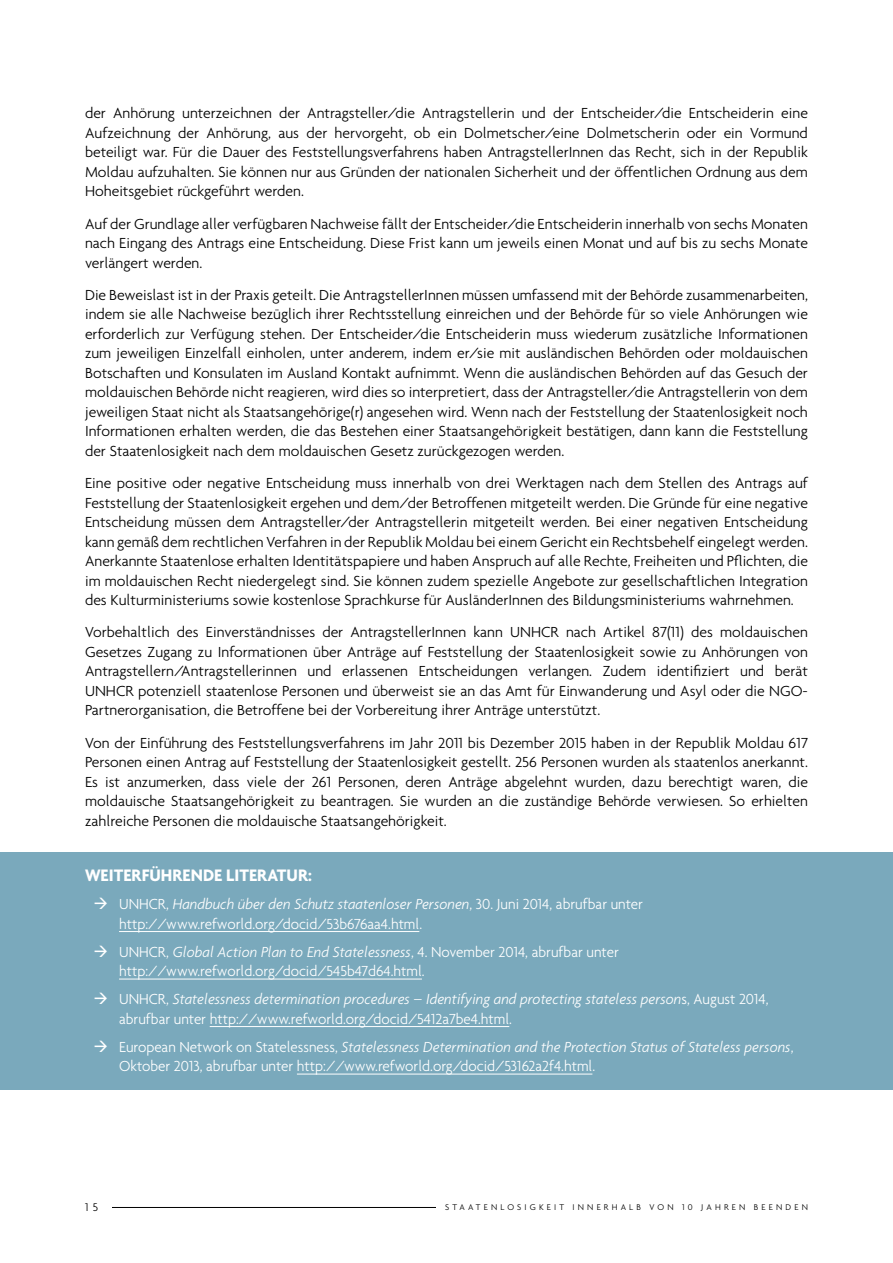
<style>
.page{position:relative;width:893px;height:1263px;background:#fff}
.page>*{position:absolute;margin:0;border:0;box-sizing:border-box;transform-origin:0 0}
.t1{font:700 18px "Agenda";color:#fff;scale:.96 1}
.t2{font:300 15.75px/19.5px "Agenda";color:#000;text-align:justify}
.t3{font:300 15.75px/19.5px "Agenda";color:#fff;scale:.96 1}
.t4{font:300 12px "Agenda";color:#000}
.t5{font:300 9px "Agenda";letter-spacing:.35em;color:#000}
.s1{font-style:italic}
</style>
<div class="page">
<hr style="left:111px;top:1207px;width:351px;height:1px;background:#000">
<div style="left:437px;top:1199px;width:371px;height:15px;background:#fff"></div>
<div style="left:0;top:853px;width:893px;height:237px;background:#7aa9bc"></div>
<hr style="left:119px;top:931px;width:300px;height:1px;background:#fff">
<hr style="left:119px;top:979px;width:303px;height:1px;background:#fff">
<hr style="left:210px;top:1026px;width:299px;height:1px;background:#fff">
<hr style="left:297px;top:1074px;width:295px;height:1px;background:#fff">
<p class="t2" style="left:85px;top:103px;width:724px">der Anhörung unterzeichnen der Antragsteller/die Antragstellerin und der Entscheider/die Entscheiderin eine Aufzeichnung der Anhörung, aus der hervorgeht, ob ein Dolmetscher/eine Dolmetscherin oder ein Vormund beteiligt war. Für die Dauer des Feststellungsverfahrens haben AntragstellerInnen das Recht, sich in der Republik Moldau aufzuhalten. Sie können nur aus Gründen der nationalen Sicherheit und der öffentlichen Ordnung aus dem Hoheitsgebiet rückgeführt werden.</p>
<p class="t2" style="left:85px;top:214px;width:724px">Auf der Grundlage aller verfügbaren Nachweise fällt der Entscheider/die Entscheiderin innerhalb von sechs Monaten nach Eingang des Antrags eine Entscheidung. Diese Frist kann um jeweils einen Monat und auf bis zu sechs Monate verlängert werden.</p>
<p class="t2" style="left:85px;top:285px;width:724px">Die Beweislast ist in der Praxis geteilt. Die AntragstellerInnen müssen umfassend mit der Behörde zusammenarbeiten, indem sie alle Nachweise bezüglich ihrer Rechtsstellung einreichen und der Behörde für so viele Anhörungen wie erforderlich zur Verfügung stehen. Der Entscheider/die Entscheiderin muss wiederum zusätzliche Informationen zum jeweiligen Einzelfall einholen, unter anderem, indem er/sie mit ausländischen Behörden oder moldauischen Botschaften und Konsulaten im Ausland Kontakt aufnimmt. Wenn die ausländischen Behörden auf das Gesuch der moldauischen Behörde nicht reagieren, wird dies so interpretiert, dass der Antragsteller/die Antragstellerin von dem jeweiligen Staat nicht als Staatsangehörige(r) angesehen wird. Wenn nach der Feststellung der Staatenlosigkeit noch Informationen erhalten werden, die das Bestehen einer Staatsangehörigkeit bestätigen, dann kann die Feststellung der Staatenlosigkeit nach dem moldauischen Gesetz zurückgezogen werden.</p>
<p class="t2" style="left:85px;top:473px;width:724px">Eine positive oder negative Entscheidung muss innerhalb von drei Werktagen nach dem Stellen des Antrags auf Feststellung der Staatenlosigkeit ergehen und dem/der Betroffenen mitgeteilt werden. Die Gründe für eine negative Entscheidung müssen dem Antragsteller/der Antragstellerin mitgeteilt werden. Bei einer negativen Entscheidung kann gemäß dem rechtlichen Verfahren in der Republik Moldau bei einem Gericht ein Rechtsbehelf eingelegt werden.<br>Anerkannte Staatenlose erhalten Identitätspapiere und haben Anspruch auf alle Rechte, Freiheiten und Pflichten, die im moldauischen Recht niedergelegt sind. Sie können zudem spezielle Angebote zur gesellschaftlichen Integration des Kulturministeriums sowie kostenlose Sprachkurse für AusländerInnen des Bildungsministeriums wahrnehmen.</p>
<p class="t2" style="left:85px;top:622px;width:724px">Vorbehaltlich des Einverständnisses der AntragstellerInnen kann UNHCR nach Artikel 87(11) des moldauischen Gesetzes Zugang zu Informationen über Anträge auf Feststellung der Staatenlosigkeit sowie zu Anhörungen von Antragstellern/Antragstellerinnen und erlassenen Entscheidungen verlangen. Zudem identifiziert und berät UNHCR potenziell staatenlose Personen und überweist sie an das Amt für Einwanderung und Asyl oder die NGO-Partnerorganisation, die Betroffene bei der Vorbereitung ihrer Anträge unterstützt.</p>
<p class="t2" style="left:85px;top:733px;width:724px">Von der Einführung des Feststellungsverfahrens im Jahr 2011 bis Dezember 2015 haben in der Republik Moldau 617<br>Personen einen Antrag auf Feststellung der Staatenlosigkeit gestellt. 256 Personen wurden als staatenlos anerkannt.<br>Es ist anzumerken, dass viele der 261 Personen, deren Anträge abgelehnt wurden, dazu berechtigt waren, die moldauische Staatsangehörigkeit zu beantragen. Sie wurden an die zuständige Behörde verwiesen. So erhielten zahlreiche Personen die moldauische Staatsangehörigkeit.</p>
<p class="t1" style="left:85px;top:864px;width:238px">WEITERFÜHRENDE LITERATUR:</p>
<p class="t3" style="left:119px;top:894px;width:547px;text-indent:-26px">→ UNHCR, <span class="s1">Handbuch über den Schutz staatenloser Personen</span>, 30. Juni 2014, abrufbar unter http://www.refworld.org/docid/53b676aa4.html.</p>
<p class="t3" style="left:119px;top:942px;width:522px;text-indent:-26px">→ UNHCR, <span class="s1">Global Action Plan to End Statelessness</span>, 4. November 2014, abrufbar unter http://www.refworld.org/docid/545b47d64.html.</p>
<p class="t3" style="left:119px;top:989px;width:678px;text-indent:-26px">→ UNHCR, <span class="s1">Statelessness determination procedures – Identifying and protecting stateless person</span>s, August 2014, abrufbar unter http://www.refworld.org/docid/5412a7be4.html.</p>
<p class="t3" style="left:119px;top:1037px;width:704px;text-indent:-26px">→ European Network on Statelessness, <span class="s1">Statelessness Determination and the Protection Status of Stateless persons</span>,<br>Oktober 2013, abrufbar unter http://www.refworld.org/docid/53162a2f4.html.</p>
<p class="t4" style="left:85px;top:1200px;width:15px">1 5</p>
<p class="t5" style="left:445px;top:1202px;width:364px">STAATENLOSIGKEIT INNERHALB VON 10 JAHREN BEENDEN</p>
</div>
